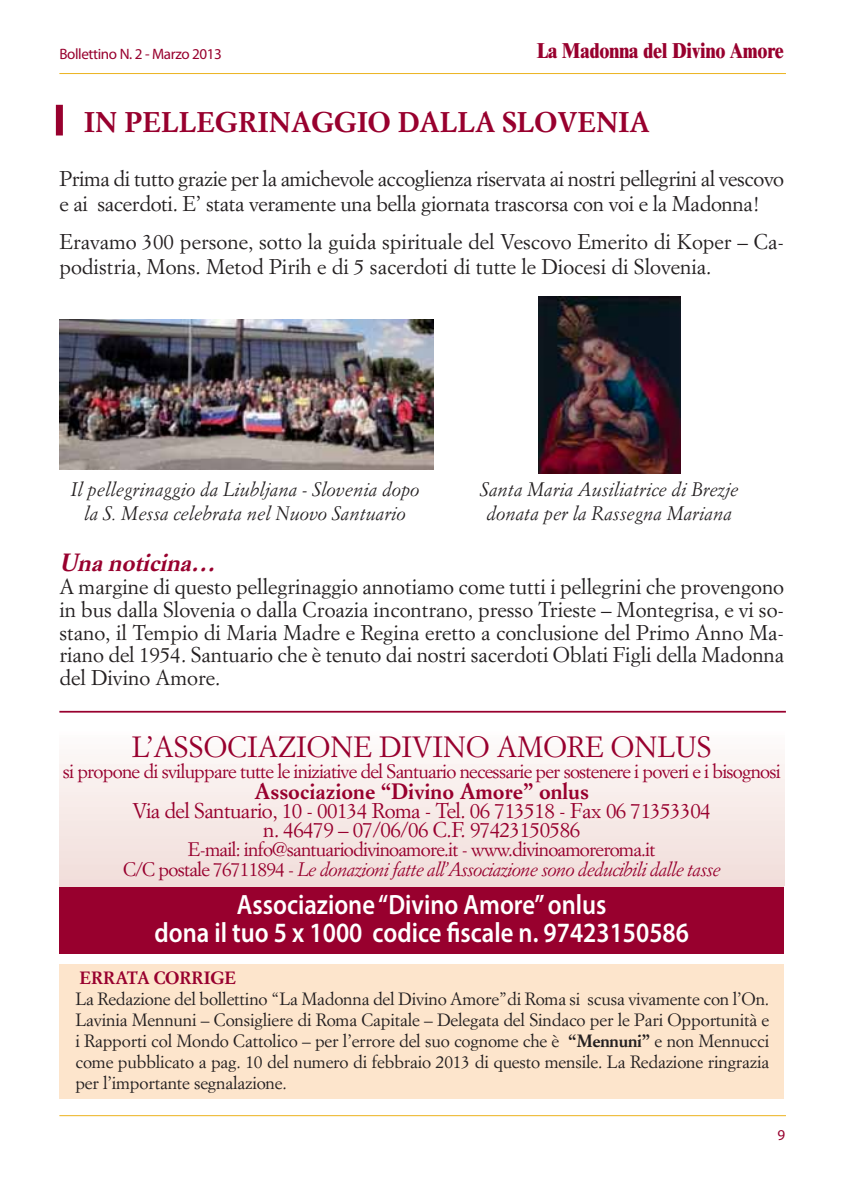
<style>
.page{position:relative;width:844px;height:1191px;background:#fff}
.page>*{position:absolute;margin:0;border:0;box-sizing:border-box;transform-origin:0 0}
.t1{font:28.88px "Simoncini Garamond Std";color:#98002e}
.t2{font:600 28px/28px "Myriad Pro";color:#fff;text-align:center;scale:.88 1}
.t3{font:700 28px "Simoncini Garamond Std";color:#98002e}
.t4{font:italic 700 24.5px "Simoncini Garamond Std";color:#98002e}
.t5{font:700 21.88px "Simoncini Garamond Std";color:#98002e}
.t6{font:800 21.7px "Times New Roman";letter-spacing:-.015em;color:#98002e;scale:.87 1}
.t7{font:21px/22.8px "Simoncini Garamond Std";color:#231f20}
.t8{font:21px/25.2px "Simoncini Garamond Std";letter-spacing:-.02em;color:#231f20}
.t9{font:21px/19.2px "Simoncini Garamond Std";letter-spacing:-.025em;color:#98002e;text-align:center}
.t10{font:19.25px/19.2px "Simoncini Garamond Std";letter-spacing:-.04em;color:#98002e;text-align:center}
.t11{font:italic 19.25px/23.1px "Simoncini Garamond Std";color:#231f20;text-align:center}
.t12{font:17.5px/21px "Simoncini Garamond Std";letter-spacing:-.01em;color:#231f20;text-align:justify}
.t13{font:700 17.5px "Simoncini Garamond Std";letter-spacing:-.01em;color:#98002e}
.t14{font:15.05px "Myriad Pro";letter-spacing:-.025em;color:#98002e}
.s1{font-style:italic}
.s2{font-weight:700}
</style>
<div class="page">
<hr style="left:59px;top:73px;width:726px;height:1px;background:#ecb31f">
<hr style="left:59px;top:1115px;width:726px;height:1px;background:#ecb31f">
<div style="left:56px;top:105px;width:7px;height:30px;background:#98002e"></div>
<img style="left:59px;top:319px;width:375px;height:150px">
<hr style="left:59px;top:711px;width:726px;height:1px;background:#98002e">
<div style="left:59px;top:887px;width:725px;height:66px;background:#98002e"></div>
<img style="left:784px;top:729px;width:1px;height:157px">
<div style="left:59px;top:964px;width:725px;height:134px;background:#fde5cc"></div>
<img style="left:538px;top:297px;width:142px;height:176px">
<p class="t14" style="left:59px;top:45px;width:164px">Bollettino N. 2 - Marzo 2013</p>
<p class="t6" style="left:536px;top:38px;width:286px">La Madonna del Divino Amore</p>
<h2 class="t3" style="left:84px;top:109px;width:567px">IN PELLEGRINAGGIO DALLA SLOVENIA</h2>
<p class="t8" style="left:59px;top:167px;width:726px">Prima di tutto grazie per la amichevole accoglienza riservata ai nostri pellegrini al vescovo e ai sacerdoti. E’ stata veramente una bella giornata trascorsa con voi e la Madonna!</p>
<p class="t7" style="left:59px;top:230px;width:726px;line-height:25.2px">Eravamo 300 persone, sotto la guida spirituale del Vescovo Emerito di Koper – Ca&shy;podistria, Mons. Metod Pirih e di 5 sacerdoti di tutte le Diocesi di Slovenia.</p>
<p class="t11" style="left:71px;top:479px;width:350px">Il pellegrinaggio da Liubljana - Slovenia dopo la S. Messa celebrata nel Nuovo Santuario</p>
<p class="t11" style="left:480px;top:479px;width:259px">Santa Maria Ausiliatrice di Brezje donata per la Rassegna Mariana</p>
<p class="t4" style="left:59px;top:551px;width:163px">Una noticina…</p>
<p class="t7" style="left:59px;top:576px;width:726px;text-align:justify">A margine di questo pellegrinaggio annotiamo come tutti i pellegrini che provengono in bus dalla Slovenia o dalla Croazia incontrano, presso Trieste – Montegrisa, e vi so&shy;stano, il Tempio di Maria Madre e Regina eretto a conclusione del Primo Anno Ma&shy;riano del 1954. Santuario che è tenuto dai nostri sacerdoti Oblati Figli della Madonna del Divino Amore.</p>
<h1 class="t1" style="left:132px;top:732px;width:581px">L’ASSOCIAZIONE DIVINO AMORE ONLUS</h1>
<p class="t10" style="left:63px;top:762px;width:719px">si propone di sviluppare tutte le iniziative del Santuario necessarie per sostenere i poveri e i bisognosi</p>
<p class="t5" style="left:254px;top:780px;width:336px">Associazione “Divino Amore” onlus</p>
<p class="t9" style="left:132px;top:802px;width:580px">Via del Santuario, 10 - 00134 Roma - Tel. 06 713518 - Fax 06 71353304 n. 46479 – 07/06/06 C.F. 97423150586</p>
<p class="t10" style="left:123px;top:841px;width:599px">E-mail: info@santuariodivinoamore.it - www.divinoamoreroma.it<br>C/C postale 76711894 - <span class="s1">Le donazioni fatte all’Associazione sono deducibili dalle tasse</span></p>
<h2 class="t2" style="left:154px;top:890px;width:608px">Associazione “Divino Amore” onlus<br>dona il tuo 5 x 1000 codice fiscale n. 97423150586</h2>
<p class="t13" style="left:80px;top:970px;width:158px">ERRATA CORRIGE</p>
<p class="t12" style="left:75px;top:989px;width:695px">La Redazione del bollettino “La Madonna del Divino Amore”di Roma si scusa vivamente con l’On.<br>Lavinia Mennuni – Consigliere di Roma Capitale – Delegata del Sindaco per le Pari Opportunità e i Rapporti col Mondo Cattolico – per l’errore del suo cognome che è <span class="s2">“Mennuni”</span> e non Mennucci come pubblicato a pag. 10 del numero di febbraio 2013 di questo mensile. La Redazione ringrazia per l’importante segnalazione.</p>
<p class="t14" style="left:777px;top:1126px;width:9px">9</p>
</div>
